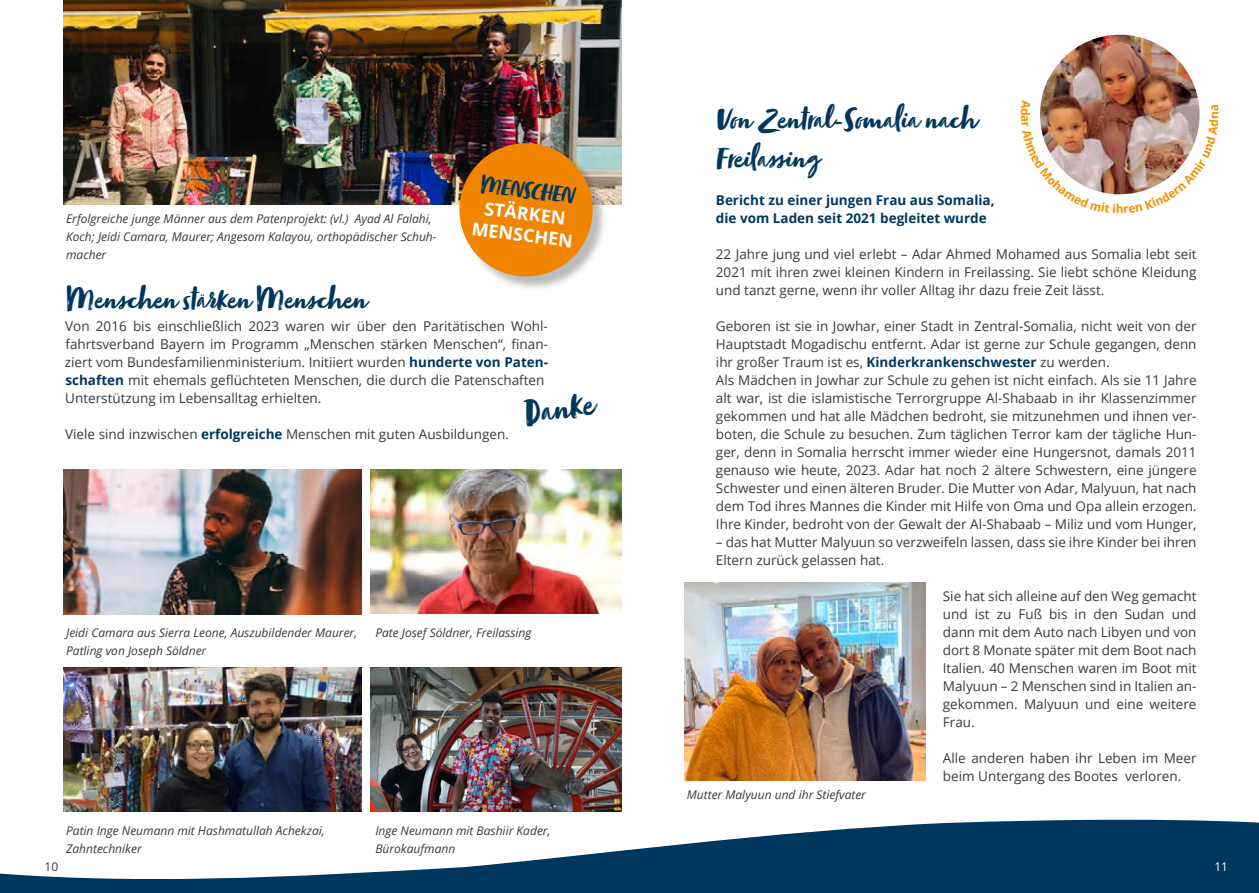
<style>
.page{position:relative;width:1259px;height:893px;background:#fff}
.page>*{position:absolute;margin:0;border:0;box-sizing:border-box;transform-origin:0 0}
.t1{font:39.3px "Zooja Pro";color:#00375e}
.t2{font:33px/39.6px "Zooja Pro";color:#00375e}
.t3{font:24.3px "Zooja Pro";color:#00375e}
.t4{font:700 18px/21.6px "Open Sans";color:#fff;text-align:center}
.t5{font:13.5px/18px "Open Sans";color:#3a3a39}
.t6{font:700 13.5px/18px "Open Sans";color:#00375e}
.t7{font:italic 12px/18px "Open Sans";color:#3a3a39}
.t8{font:12px "Open Sans";color:#3a3a39}
.t9{font:12px "Open Sans";color:#fff}
.s1{font-weight:700;color:#00375e}
</style>
<div class="page">
<svg style="left:0;top:819px;width:1259px;height:74px;fill:#00375e"></svg>
<img style="left:64px;top:470px;width:298px;height:144px">
<img style="left:370px;top:470px;width:251px;height:144px">
<img style="left:64px;top:667px;width:298px;height:145px">
<img style="left:370px;top:667px;width:251px;height:144px">
<img style="left:64px;top:0;width:557px;height:205px">
<div style="left:461px;top:145px;width:147px;height:147px;background:#000;opacity:.27"></div>
<svg style="left:455px;top:139px;width:142px;height:142px;background:#db8f34"></svg>
<img style="left:685px;top:583px;width:241px;height:198px">
<img style="left:1040px;top:35px;width:159px;height:159px;border-radius:80px">
<img style="left:1040px;top:100px;width:160px;height:95px">
<p class="t7" style="left:66px;top:209px;width:372px">Erfolgreiche junge Männer aus dem Patenprojekt: (vl.) Ayad Al Falahi,<br>Koch; Jeidi Camara, Maurer; Angesom Kalayou, orthopädischer Schuh&shy;macher</p>
<h3 class="t3" style="left:483px;top:170px;width:96px;rotate:7deg">MENSCHEN</h3>
<h3 class="t4" style="left:476px;top:196px;width:103px;rotate:7deg">STÄRKEN<br>MENSCHEN</h3>
<h2 class="t2" style="left:67px;top:283px;width:301px">Menschen stärken Menschen</h2>
<p class="t5" style="left:65px;top:316px;width:485px">Von 2016 bis einschließlich 2023 waren wir über den Paritätischen Wohl&shy;fahrtsverband Bayern im Programm „Menschen stärken Menschen“, finan&shy;ziert vom Bundesfamilienministerium. Initiiert wurden <span class="s1">hunderte von Paten&shy;schaften</span> mit ehemals geflüchteten Menschen, die durch die Patenschaften Unterstützung im Lebensalltag erhielten.</p>
<p class="t5" style="left:65px;top:424px;width:445px">Viele sind inzwischen <span class="s1">erfolgreiche</span> Menschen mit guten Ausbildungen.</p>
<h1 class="t1" style="left:520px;top:390px;width:72px;rotate:-8deg">Danke</h1>
<p class="t7" style="left:66px;top:623px;width:292px">Jeidi Camara aus Sierra Leone, Auszubildender Maurer,<br>Patling von Joseph Söldner</p>
<p class="t7" style="left:375px;top:623px;width:158px">Pate Josef Söldner, Freilassing</p>
<p class="t7" style="left:66px;top:821px;width:260px">Patin Inge Neumann mit Hashmatullah Achekzai,<br>Zahntechniker</p>
<p class="t7" style="left:375px;top:821px;width:177px">Inge Neumann mit Bashiir Kader,<br>Bürokaufmann</p>
<h2 class="t2" style="left:716px;top:103px;width:261px">Von ‚Zentral-Somalia nach<br>Freilassing</h2>
<p class="t6" style="left:716px;top:190px;width:280px">Bericht zu einer jungen Frau aus Somalia, die vom Laden seit 2021 begleitet wurde</p>
<p class="t5" style="left:716px;top:244px;width:482px;text-align:justify">22 Jahre jung und viel erlebt – Adar Ahmed Mohamed aus Somalia lebt seit 2021 mit ihren zwei kleinen Kindern in Freilassing. Sie liebt schöne Kleidung und tanzt gerne, wenn ihr voller Alltag ihr dazu freie Zeit lässt.</p>
<p class="t5" style="left:716px;top:316px;width:482px">Geboren ist sie in Jowhar, einer Stadt in Zentral-Somalia, nicht weit von der Hauptstadt Mogadischu entfernt. Adar ist gerne zur Schule gegangen, denn ihr großer Traum ist es, <span class="s1">Kinderkrankenschwester</span> zu werden.<br>Als Mädchen in Jowhar zur Schule zu gehen ist nicht einfach. Als sie 11 Jahre alt war, ist die islamistische Terrorgruppe Al-Shabaab in ihr Klassenzimmer gekommen und hat alle Mädchen bedroht, sie mitzunehmen und ihnen ver&shy;boten, die Schule zu besuchen. Zum täglichen Terror kam der tägliche Hun&shy;ger, denn in Somalia herrscht immer wieder eine Hungersnot, damals 2011 genauso wie heute, 2023. Adar hat noch 2 ältere Schwestern, eine jüngere Schwester und einen älteren Bruder. Die Mutter von Adar, Malyuun, hat nach dem Tod ihres Mannes die Kinder mit Hilfe von Oma und Opa allein erzogen.<br>Ihre Kinder, bedroht von der Gewalt der Al-Shabaab – Miliz und vom Hunger,</p>
<p class="t5" style="left:716px;top:532px;width:482px">– das hat Mutter Malyuun so verzweifeln lassen, dass sie ihre Kinder bei ihren<br>Eltern zurück gelassen hat.</p>
<p class="t5" style="left:943px;top:586px;width:255px;text-align:justify">Sie hat sich alleine auf den Weg gemacht und ist zu Fuß bis in den Sudan und dann mit dem Auto nach Libyen und von dort 8 Monate später mit dem Boot nach Italien. 40 Menschen waren im Boot mit Malyuun – 2 Menschen sind in Italien an&shy;gekommen. Malyuun und eine weitere Frau.</p>
<p class="t5" style="left:943px;top:748px;width:255px">Alle anderen haben ihr Leben im Meer beim Untergang des Bootes verloren.</p>
<p class="t7" style="left:687px;top:785px;width:181px">Mutter Malyuun und ihr Stiefvater</p>
<p class="t8" style="left:45px;top:858px;width:15px">10</p>
<p class="t9" style="left:1214px;top:858px;width:15px">11</p>
</div>
